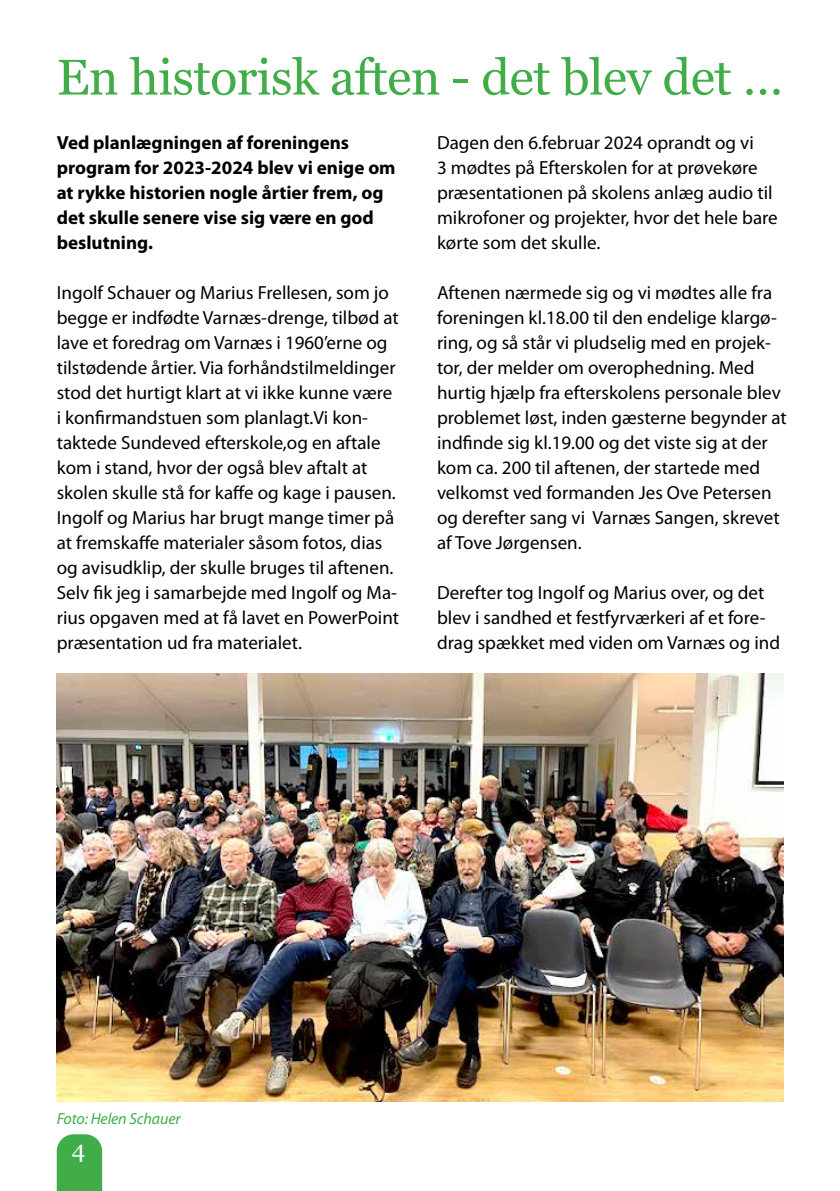
<style>
.page{position:relative;width:840px;height:1191px;background:#fff}
.page>*{position:absolute;margin:0;border:0;box-sizing:border-box;transform-origin:0 0}
.t1{font:50px "Georgia";letter-spacing:-.01em;color:#41ad49}
.t2{font:24px "Georgia";color:#fff}
.t3{font:19px/25px "Myriad Pro";color:#000}
.t4{font:700 19px/25px "Myriad Pro";color:#000}
.t5{font:italic 16px "Myriad Pro";letter-spacing:-.01em;color:#41ad49}
</style>
<div class="page">
<img style="left:57px;top:674px;width:725px;height:427px">
<div style="left:57px;top:1134px;width:45px;height:57px;background:#41ad49"></div>
<h1 class="t1" style="left:57px;top:49px;width:727px">En historisk aften - det blev det …</h1>
<p class="t3" style="left:437px;top:130px;width:342px">Dagen den 6.februar 2024 oprandt og vi<br>3 mødtes på Efterskolen for at prøvekøre præsentationen på skolens anlæg audio til mikrofoner og projekter, hvor det hele bare kørte som det skulle.</p>
<p class="t3" style="left:437px;top:280px;width:351px">Aftenen nærmede sig og vi mødtes alle fra foreningen kl.18.00 til den endelige klargø&shy;ring, og så står vi pludselig med en projek&shy;tor, der melder om overophedning. Med hurtig hjælp fra efterskolens personale blev problemet løst, inden gæsterne begynder at indfinde sig kl.19.00 og det viste sig at der kom ca. 200 til aftenen, der startede med velkomst ved formanden Jes Ove Petersen og derefter sang vi Varnæs Sangen, skrevet af Tove Jørgensen.</p>
<p class="t3" style="left:437px;top:580px;width:344px">Derefter tog Ingolf og Marius over, og det blev i sandhed et festfyrværkeri af et fore&shy;drag spækket med viden om Varnæs og ind</p>
<p class="t4" style="left:57px;top:130px;width:340px">Ved planlægningen af foreningens program for 2023-2024 blev vi enige om at rykke historien nogle årtier frem, og det skulle senere vise sig være en god beslutning.</p>
<p class="t3" style="left:57px;top:280px;width:343px">Ingolf Schauer og Marius Frellesen, som jo begge er indfødte Varnæs-drenge, tilbød at lave et foredrag om Varnæs i 1960’erne og tilstødende årtier. Via forhåndstilmeldinger stod det hurtigt klart at vi ikke kunne være i konfirmandstuen som planlagt.Vi kon&shy;taktede Sundeved efterskole,og en aftale kom i stand, hvor der også blev aftalt at skolen skulle stå for kaffe og kage i pausen.<br>Ingolf og Marius har brugt mange timer på at fremskaffe materialer såsom fotos, dias og avisudklip, der skulle bruges til aftenen.<br>Selv fik jeg i samarbejde med Ingolf og Ma&shy;rius opgaven med at få lavet en PowerPoint præsentation ud fra materialet.</p>
<p class="t5" style="left:57px;top:1109px;width:125px">Foto: Helen Schauer</p>
<p class="t2" style="left:72px;top:1138px;width:15px">4</p>
</div>
